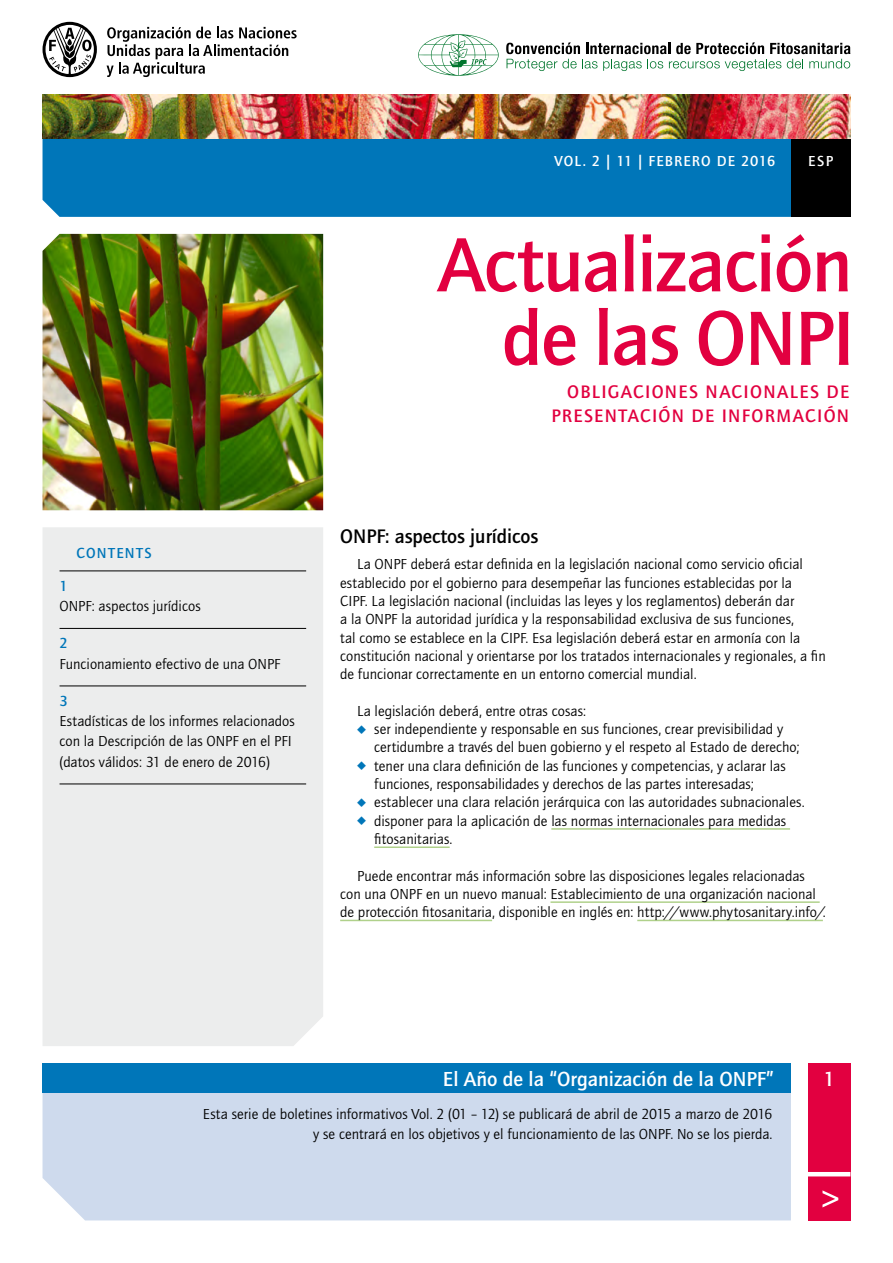
<style>
.page{position:relative;width:893px;height:1263px;background:#fff}
.page>*{position:absolute;margin:0;border:0;box-sizing:border-box;transform-origin:0 0}
.t1{font:500 79.5px/73.5px "Quay Sans ITC Std";letter-spacing:-.02em;color:#e20040;text-align:center}
.t2{font:500 21px "Quay Sans ITC Std";color:#fff}
.t3{font:500 20.25px "Quay Sans ITC Std";color:#000}
.t4{font:500 18.75px "Quay Sans ITC Std";letter-spacing:.07em;color:#e20040}
.t5{font:15px/18.3px "Quay Sans ITC Std";color:#000}
.t6{font:500 15px "Quay Sans ITC Std";letter-spacing:.075em;color:#fff}
.t7{font:500 15px "Quay Sans ITC Std";letter-spacing:.09em;color:#0076b9}
.s1{font-family:"European Pi Three";font-size:9px;color:#0076b9}
</style>
<div class="page">
<div style="left:808px;top:1063px;width:42px;height:157px;background:#e20040"></div>
<svg style="left:822px;top:1190px;width:16px;height:17px"></svg>
<hr style="left:808px;top:1172px;width:42px;height:4px;background:#fff">
<div style="left:43px;top:138px;width:748px;height:79px;background:#0076b9"></div>
<div style="left:791px;top:136px;width:59px;height:81px;background:#000"></div>
<svg style="left:418px;top:34px;width:81px;height:42px"></svg>
<svg style="left:506px;top:42px;width:344px;height:29px"></svg>
<div style="left:43px;top:527px;width:280px;height:519px;background:#eceded"></div>
<hr style="left:60px;top:570px;width:246px;height:1px;background:#000">
<hr style="left:60px;top:628px;width:246px;height:1px;background:#000">
<hr style="left:60px;top:685px;width:246px;height:1px;background:#000">
<hr style="left:60px;top:783px;width:246px;height:1px;background:#000">
<div style="left:43px;top:1093px;width:748px;height:127px;background:#cedaed"></div>
<div style="left:43px;top:1063px;width:748px;height:30px;background:#0076b9"></div>
<svg style="left:43px;top:22px;width:54px;height:55px"></svg>
<svg style="left:107px;top:27px;width:190px;height:50px"></svg>
<img style="left:43px;top:234px;width:280px;height:276px">
<hr style="left:551px;top:828px;width:239px;height:2px;background:#b0d18b">
<hr style="left:374px;top:846px;width:76px;height:2px;background:#b0d18b">
<hr style="left:550px;top:901px;width:270px;height:2px;background:#b0d18b">
<hr style="left:340px;top:920px;width:152px;height:1px;background:#b0d18b">
<hr style="left:637px;top:920px;width:186px;height:1px;background:#b0d18b">
<img style="left:43px;top:95px;width:807px;height:43px">
<p class="t6" style="left:555px;top:153px;width:222px">VOL. 2 | 11 | FEBRERO DE 2016</p>
<p class="t6" style="left:808px;top:153px;width:27px">ESP</p>
<h1 class="t1" style="left:437px;top:229px;width:416px">ACTUALIZACIÓN<br>DE LAS ONPI</h1>
<p class="t7" style="left:77px;top:544px;width:75px">CONTENTS</p>
<p class="t7" style="left:60px;top:577px;width:10px">1</p>
<p class="t5" style="left:60px;top:597px;width:143px">ONPF: aspectos jurídicos</p>
<p class="t7" style="left:60px;top:635px;width:10px">2</p>
<p class="t5" style="left:60px;top:655px;width:223px">Funcionamiento efectivo de una ONPF</p>
<p class="t7" style="left:60px;top:692px;width:10px">3</p>
<p class="t5" style="left:60px;top:711px;width:237px;line-height:20.2px">Estadísticas de los informes relacionados con la Descripción de las ONPF en el PFI (datos válidos: 31 de enero de 2016)</p>
<p class="t4" style="left:567px;top:381px;width:152px">OBLIGACIONES NAC</p>
<p class="t4" style="left:744px;top:381px;width:107px">IONALES DE</p>
<p class="t4" style="left:551px;top:405px;width:66px">PRESENTAC</p>
<p class="t4" style="left:652px;top:405px;width:196px">IÓN DE INFORMACIÓN</p>
<h3 class="t3" style="left:340px;top:524px;width:200px">ONPF: ASPECTOS JURÍDICOS</h3>
<p class="t5" style="left:340px;top:555px;width:487px;text-indent:17px">La ONPF deberá estar definida en la legislación nacional como servicio oficial establecido por el gobierno para desempeñar las funciones establecidas por la<br>CIPF. La legislación nacional (incluidas las leyes y los reglamentos) deberán dar<br>a la ONPF la autoridad jurídica y la responsabilidad exclusiva de sus funciones,<br>tal como se establece en la CIPF. Esa legislación deberá estar en armonía con la constitución nacional y orientarse por los tratados internacionales y regionales, a fin de funcionar correctamente en un entorno comercial mundial.</p>
<p class="t5" style="left:357px;top:702px;width:230px">La legislación deberá, entre otras cosas:</p>
<p class="t5" style="left:357px;top:720px;width:427px"><span class="s1">R</span> ser independiente y responsable en sus funciones, crear previsibilidad y</p>
<p class="t5" style="left:374px;top:738px;width:427px">certidumbre a través del buen gobierno y el respeto al Estado de derecho;</p>
<p class="t5" style="left:357px;top:757px;width:430px"><span class="s1">R</span> tener una clara definición de las funciones y competencias, y aclarar las</p>
<p class="t5" style="left:374px;top:775px;width:381px">funciones, responsabilidades y derechos de las partes interesadas;</p>
<p class="t5" style="left:357px;top:793px;width:449px"><span class="s1">R</span> establecer una clara relación jerárquica con las autoridades subnacionales.</p>
<p class="t5" style="left:357px;top:812px;width:431px"><span class="s1">R</span> disponer para la aplicación de las normas internacionales para medidas</p>
<p class="t5" style="left:374px;top:830px;width:80px">fitosanitarias.</p>
<p class="t5" style="left:340px;top:867px;width:487px;text-indent:17px">Puede encontrar más información sobre las disposiciones legales relacionadas con una ONPF en un nuevo manual: Establecimiento de una organización nacional de protección fitosanitaria, disponible en inglés en: http://www.phytosanitary.info/.</p>
<h2 class="t2" style="left:443px;top:1067px;width:332px">EL AÑO DE LA “ORGANIZACIÓN DE LA ONPF”</h2>
<h2 class="t2" style="left:823px;top:1067px;width:13px">1</h2>
<p class="t5" style="left:203px;top:1105px;width:571px;line-height:19.5px;text-align:right">Esta serie de boletines informativos Vol. 2 (01 – 12) se publicará de abril de 2015 a marzo de 2016 y se centrará en los objetivos y el funcionamiento de las ONPF. No se los pierda.</p>
</div>
